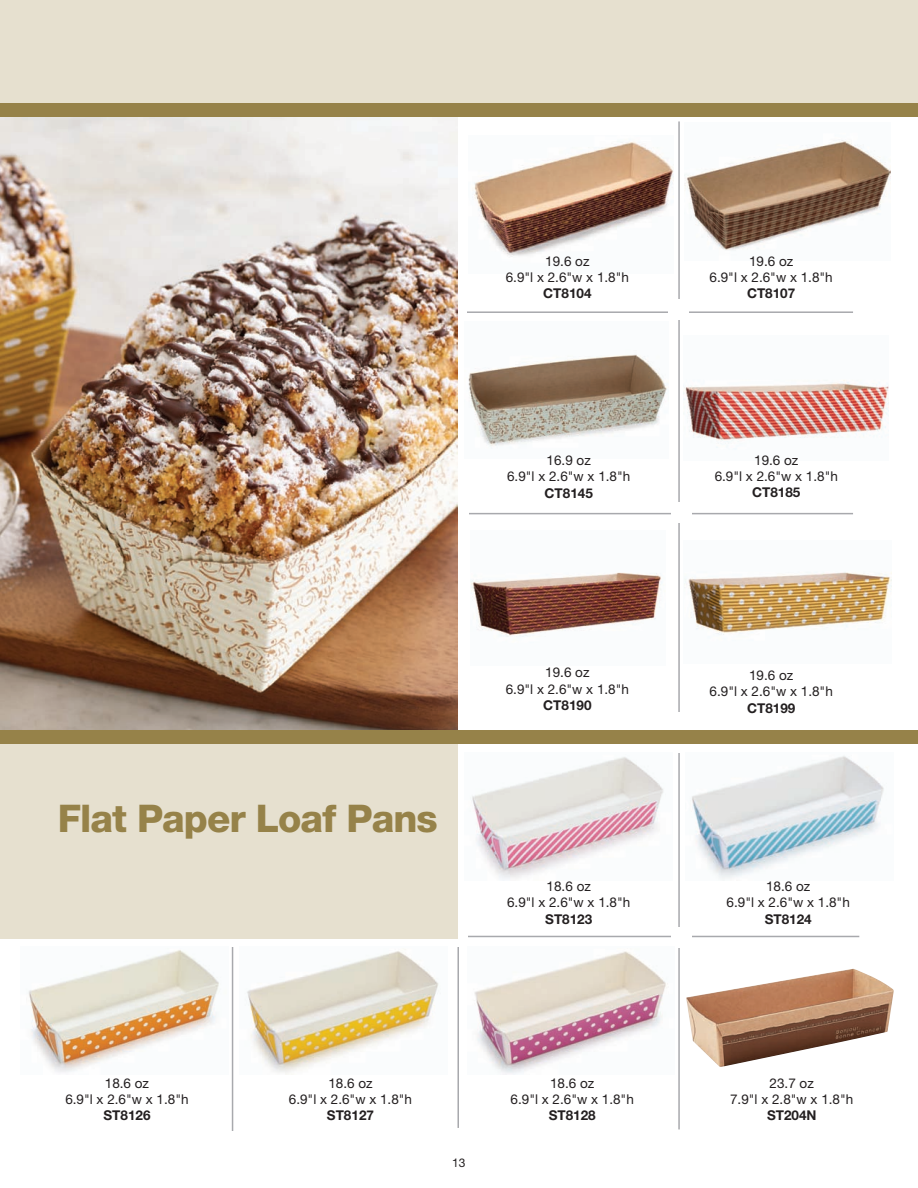
<style>
.page{position:relative;width:918px;height:1188px;background:#fff}
.page>*{position:absolute;margin:0;border:0;box-sizing:border-box;transform-origin:0 0}
.t1{font:800 38.25px "Helvetica Neue";letter-spacing:-.025em;color:#968249}
.t2{font:13.5px/16.2px "Helvetica Neue";color:#231f20;text-align:center}
.t3{font:700 13.5px "Helvetica Neue";color:#231f20}
.t4{font:12px "Helvetica Neue";color:#231f20}
</style>
<div class="page">
<hr style="left:232px;top:936px;width:1px;height:195px;background:#a8a9ad">
<hr style="left:457px;top:734px;width:2px;height:394px;background:#a8a9ad">
<img style="left:471px;top:572px;width:191px;height:65px">
<hr style="left:48px;top:936px;width:811px;height:1px;background:#a8a9ad">
<hr style="left:458px;top:513px;width:395px;height:1px;background:#a8a9ad">
<hr style="left:463px;top:311px;width:390px;height:2px;background:#a8a9ad">
<div style="left:448px;top:926px;width:20px;height:21px;background:#fff"></div>
<div style="left:224px;top:927px;width:20px;height:20px;background:#fff"></div>
<div style="left:448px;top:504px;width:20px;height:20px;background:#fff"></div>
<div style="left:447px;top:302px;width:20px;height:20px;background:#fff"></div>
<hr style="left:678px;top:121px;width:2px;height:1008px;background:#a8a9ad">
<div style="left:671px;top:927px;width:21px;height:20px;background:#fff"></div>
<div style="left:669px;top:712px;width:20px;height:21px;background:#fff"></div>
<div style="left:672px;top:502px;width:20px;height:20px;background:#fff"></div>
<div style="left:668px;top:299px;width:21px;height:21px;background:#fff"></div>
<div style="left:441px;top:731px;width:26px;height:201px;background:#fff"></div>
<div style="left:668px;top:733px;width:21px;height:20px;background:#fff"></div>
<img style="left:474px;top:141px;width:199px;height:116px">
<img style="left:685px;top:140px;width:205px;height:111px">
<img style="left:468px;top:354px;width:200px;height:92px">
<img style="left:684px;top:380px;width:204px;height:69px">
<img style="left:685px;top:572px;width:207px;height:63px">
<img style="left:472px;top:757px;width:192px;height:123px">
<img style="left:692px;top:756px;width:192px;height:124px">
<img style="left:28px;top:950px;width:191px;height:122px">
<img style="left:247px;top:951px;width:192px;height:124px">
<img style="left:474px;top:951px;width:192px;height:123px">
<img style="left:686px;top:969px;width:208px;height:98px">
<img style="left:0;top:117px;width:457px;height:613px">
<div style="left:0;top:0;width:918px;height:109px;background:#e6e0cf"></div>
<div style="left:0;top:104px;width:918px;height:13px;background:#968249"></div>
<div style="left:0;top:739px;width:457px;height:200px;background:#e6e0cf"></div>
<div style="left:0;top:730px;width:918px;height:14px;background:#968249"></div>
<p class="t2" style="left:506px;top:254px;width:125px">19.6 oz<br>6.9"l x 2.6"w x 1.8"h</p>
<p class="t3" style="left:543px;top:288px;width:50px">CT8104</p>
<p class="t2" style="left:507px;top:454px;width:125px">16.9 oz<br>6.9"l x 2.6"w x 1.8"h</p>
<p class="t3" style="left:545px;top:488px;width:50px">CT8145</p>
<h1 class="t1" style="left:58px;top:805px;width:382px">Flat Paper Loaf Pans</h1>
<p class="t2" style="left:506px;top:666px;width:125px">19.6 oz<br>6.9"l x 2.6"w x 1.8"h</p>
<p class="t3" style="left:543px;top:700px;width:50px">CT8190</p>
<p class="t2" style="left:507px;top:880px;width:125px">18.6 oz<br>6.9"l x 2.6"w x 1.8"h</p>
<p class="t3" style="left:545px;top:914px;width:49px">ST8123</p>
<p class="t2" style="left:65px;top:1076px;width:125px">18.6 oz<br>6.9"l x 2.6"w x 1.8"h</p>
<p class="t3" style="left:103px;top:1111px;width:49px">ST8126</p>
<p class="t2" style="left:289px;top:1076px;width:125px">18.6 oz<br>6.9"l x 2.6"w x 1.8"h</p>
<p class="t3" style="left:327px;top:1111px;width:49px">ST8127</p>
<p class="t4" style="left:452px;top:1158px;width:15px">13</p>
<p class="t2" style="left:511px;top:1076px;width:125px">18.6 oz<br>6.9"l x 2.6"w x 1.8"h</p>
<p class="t3" style="left:549px;top:1111px;width:49px">ST8128</p>
<p class="t2" style="left:710px;top:254px;width:125px">19.6 oz<br>6.9"l x 2.6"w x 1.8"h</p>
<p class="t3" style="left:747px;top:288px;width:50px">CT8107</p>
<p class="t2" style="left:715px;top:453px;width:125px">19.6 oz<br>6.9"l x 2.6"w x 1.8"h</p>
<p class="t3" style="left:752px;top:487px;width:50px">CT8185</p>
<p class="t2" style="left:710px;top:669px;width:125px">19.6 oz<br>6.9"l x 2.6"w x 1.8"h</p>
<p class="t3" style="left:747px;top:703px;width:50px">CT8199</p>
<p class="t2" style="left:727px;top:880px;width:125px">18.6 oz<br>6.9"l x 2.6"w x 1.8"h</p>
<p class="t3" style="left:765px;top:914px;width:49px">ST8124</p>
<p class="t2" style="left:730px;top:1076px;width:125px">23.7 oz<br>7.9"l x 2.8"w x 1.8"h</p>
<p class="t3" style="left:767px;top:1111px;width:51px">ST204N</p>
</div>
